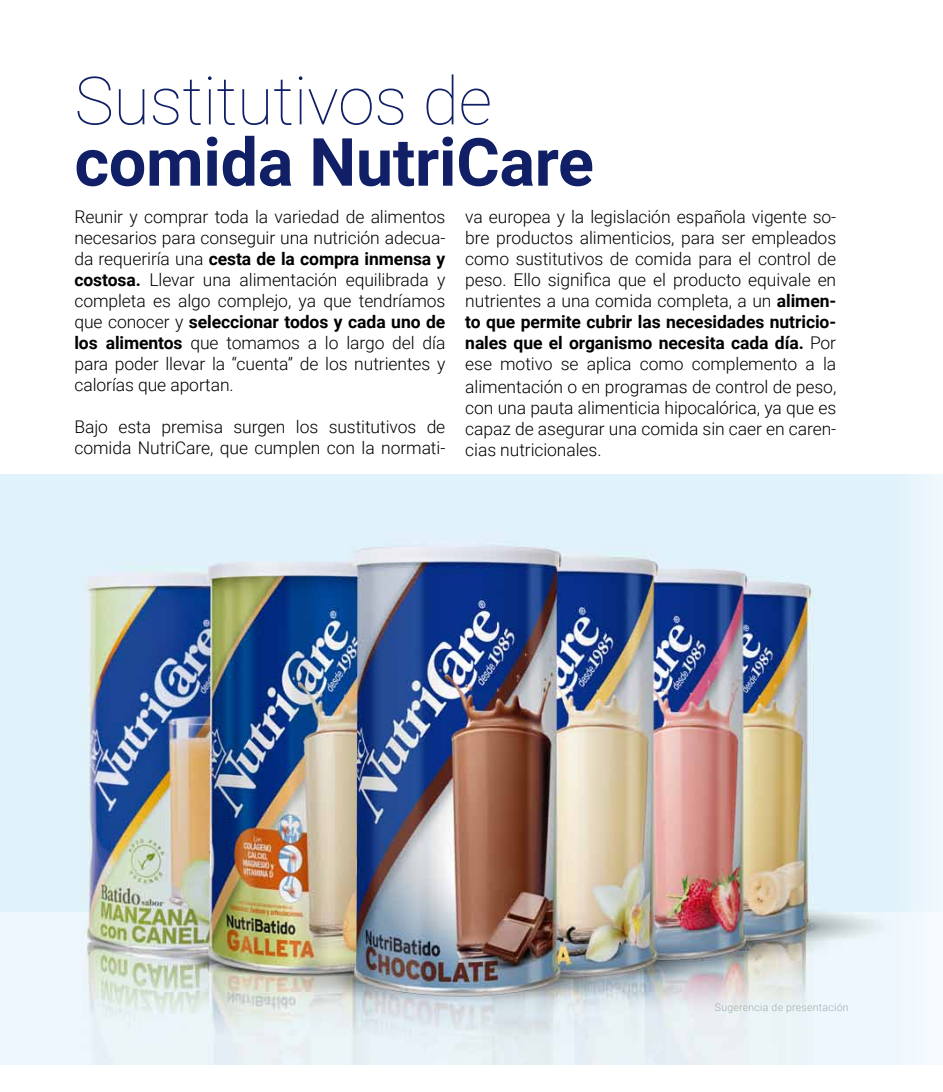
<style>
.page{position:relative;width:943px;height:1092px;background:#fff}
.page>*{position:absolute;margin:0;border:0;box-sizing:border-box;transform-origin:0 0}
.t1{font:700 66.5px "Roboto";letter-spacing:-.005em;color:#101f66}
.t2{font:100 66.5px "Roboto";letter-spacing:-.005em;color:#101f66}
.t3{font:300 17.5px/21px "Roboto";letter-spacing:-.005em;color:#000;text-align:justify}
.t4{font:300 10.5px "Roboto";letter-spacing:.025em;color:#a7a8aa}
.s1{font-weight:700}
</style>
<div class="page">
<img style="left:0;top:474px;width:943px;height:590px">
<h1 class="t2" style="left:74px;top:54px;width:419px">Sustitutivos de</h1>
<h1 class="t1" style="left:74px;top:115px;width:521px">comida NutriCare</h1>
<p class="t3" style="left:74px;top:205px;width:372px">Reunir y comprar toda la variedad de alimentos necesarios para conseguir una nutrición adecua&shy;da requeriría una <span class="s1">cesta de la compra inmensa y costosa.</span> Llevar una alimentación equilibrada y completa es algo complejo, ya que tendríamos que conocer y <span class="s1">seleccionar todos y cada uno de los alimentos</span> que tomamos a lo largo del día para poder llevar la “cuenta” de los nutrientes y calorías que aportan.</p>
<p class="t3" style="left:74px;top:415px;width:372px">Bajo esta premisa surgen los sustitutivos de comida NutriCare, que cumplen con la normati-</p>
<p class="t3" style="left:465px;top:205px;width:372px">va europea y la legislación española vigente so&shy;bre productos alimenticios, para ser empleados como sustitutivos de comida para el control de peso. Ello significa que el producto equivale en nutrientes a una comida completa, a un <span class="s1">alimen&shy;to que permite cubrir las necesidades nutricio&shy;nales que el organismo necesita cada día.</span> Por ese motivo se aplica como complemento a la</p>
<p class="t3" style="left:465px;top:375px;width:372px">alimentación o en programas de control de peso, con una pauta alimenticia hipocalórica, ya que es capaz de asegurar una comida sin caer en caren&shy;cias nutricionales.</p>
<p class="t4" style="left:714px;top:999px;width:135px">Sugerencia de presentación</p>
</div>
